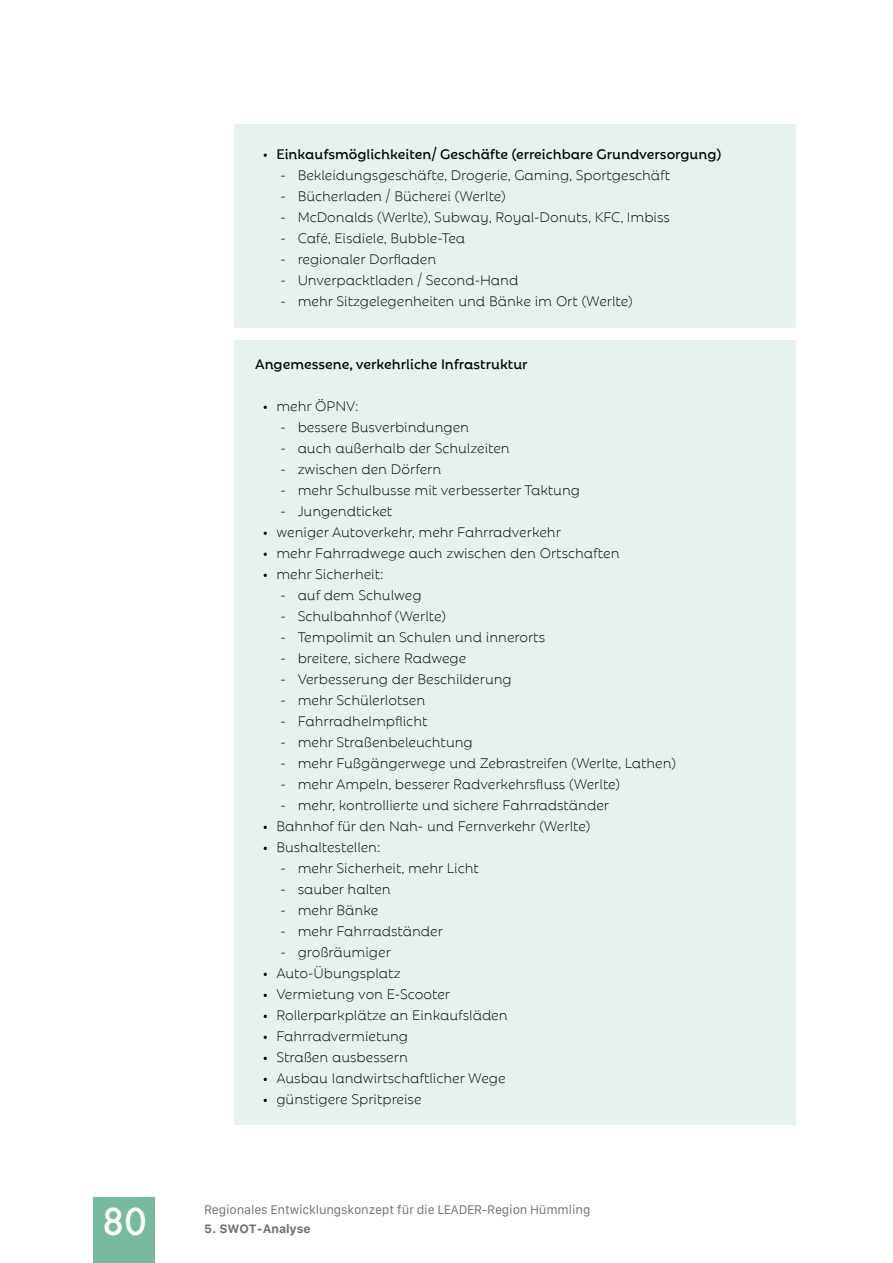
<style>
.page{position:relative;width:893px;height:1263px;background:#fff}
.page>*{position:absolute;margin:0;border:0;box-sizing:border-box;transform-origin:0 0}
.t1{font:500 36px "Futura";color:#fff}
.t2{font:15px/21px "Rebrand Dis Light";color:#000}
.t3{font:700 15px "Rebrand Dis Semi";color:#000}
.t4{font:12px "Galvji";letter-spacing:-.015em;color:#706f6f}
.t5{font:700 12px "Galvji";color:#706f6f}
</style>
<div class="page">
<div style="left:94px;top:1197px;width:61px;height:66px;background:#77ba9d"></div>
<div style="left:234px;top:124px;width:561px;height:203px;background:#e7f2ec"></div>
<div style="left:234px;top:340px;width:561px;height:785px;background:#e7f2ec"></div>
<h1 class="t1" style="left:102px;top:1196px;width:46px">80</h1>
<p class="t3" style="left:276px;top:143px;width:446px">Einkaufsmöglichkeiten/ Geschäfte (erreichbare Grundversorgung)</p>
<p class="t2" style="left:281px;top:163px;width:391px">- Bekleidungsgeschäfte, Drogerie, Gaming, Sportgeschäft</p>
<p class="t2" style="left:281px;top:184px;width:227px">- Bücherladen / Bücherei (Werlte)</p>
<p class="t2" style="left:281px;top:205px;width:391px">- McDonalds (Werlte), Subway, Royal-Donuts, KFC, Imbiss</p>
<p class="t2" style="left:281px;top:226px;width:186px">- Café, Eisdiele, Bubble-Tea</p>
<p class="t2" style="left:281px;top:247px;width:157px">- regionaler Dorfladen</p>
<p class="t2" style="left:281px;top:268px;width:239px">- Unverpacktladen / Second-Hand</p>
<p class="t2" style="left:281px;top:289px;width:353px">- mehr Sitzgelegenheiten und Bänke im Ort (Werlte)</p>
<p class="t3" style="left:255px;top:353px;width:274px">Angemessene, verkehrliche Infrastruktur</p>
<p class="t2" style="left:276px;top:394px;width:84px">mehr ÖPNV:</p>
<p class="t2" style="left:281px;top:415px;width:190px">- bessere Busverbindungen</p>
<p class="t2" style="left:281px;top:436px;width:231px">- auch außerhalb der Schulzeiten</p>
<p class="t2" style="left:281px;top:457px;width:162px">- zwischen den Dörfern</p>
<p class="t2" style="left:281px;top:478px;width:301px">- mehr Schulbusse mit verbesserter Taktung</p>
<p class="t2" style="left:276px;top:499px;width:345px">- Jungendticket<br>weniger Autoverkehr, mehr Fahrradverkehr<br>mehr Fahrradwege auch zwischen den Ortschaften mehr Sicherheit:</p>
<p class="t2" style="left:281px;top:583px;width:143px">- auf dem Schulweg</p>
<p class="t2" style="left:281px;top:604px;width:167px">- Schulbahnhof (Werlte)</p>
<p class="t2" style="left:281px;top:625px;width:266px">- Tempolimit an Schulen und innerorts</p>
<p class="t2" style="left:281px;top:646px;width:187px">- breitere, sichere Radwege</p>
<p class="t2" style="left:281px;top:667px;width:233px">- Verbesserung der Beschilderung</p>
<p class="t2" style="left:281px;top:688px;width:146px">- mehr Schülerlotsen</p>
<p class="t2" style="left:281px;top:709px;width:148px">- Fahrradhelmpflicht</p>
<p class="t2" style="left:281px;top:730px;width:194px">- mehr Straßenbeleuchtung</p>
<p class="t2" style="left:281px;top:751px;width:397px">- mehr Fußgängerwege und Zebrastreifen (Werlte, Lathen)</p>
<p class="t2" style="left:281px;top:772px;width:341px">- mehr Ampeln, besserer Radverkehrsfluss (Werlte)</p>
<p class="t2" style="left:276px;top:793px;width:334px">- mehr, kontrollierte und sichere Fahrradständer<br>Bahnhof für den Nah- und Fernverkehr (Werlte)<br>Bushaltestellen:</p>
<p class="t2" style="left:281px;top:856px;width:200px">- mehr Sicherheit, mehr Licht</p>
<p class="t2" style="left:281px;top:877px;width:112px">- sauber halten</p>
<p class="t2" style="left:281px;top:898px;width:99px">- mehr Bänke</p>
<p class="t2" style="left:281px;top:919px;width:164px">- mehr Fahrradständer</p>
<p class="t2" style="left:276px;top:940px;width:233px">- großräumiger<br>Auto-Übungsplatz<br>Vermietung von E-Scooter<br>Rollerparkplätze an Einkaufsläden<br>Fahrradvermietung<br>Straßen ausbessern<br>Ausbau landwirtschaftlicher Wege günstigere Spritpreise</p>
<p class="t4" style="left:204px;top:1203px;width:388px">Regionales Entwicklungskonzept für die LEADER-Region Hümmling</p>
<p class="t5" style="left:204px;top:1221px;width:108px">5. SWOT-Analyse</p>
</div>
